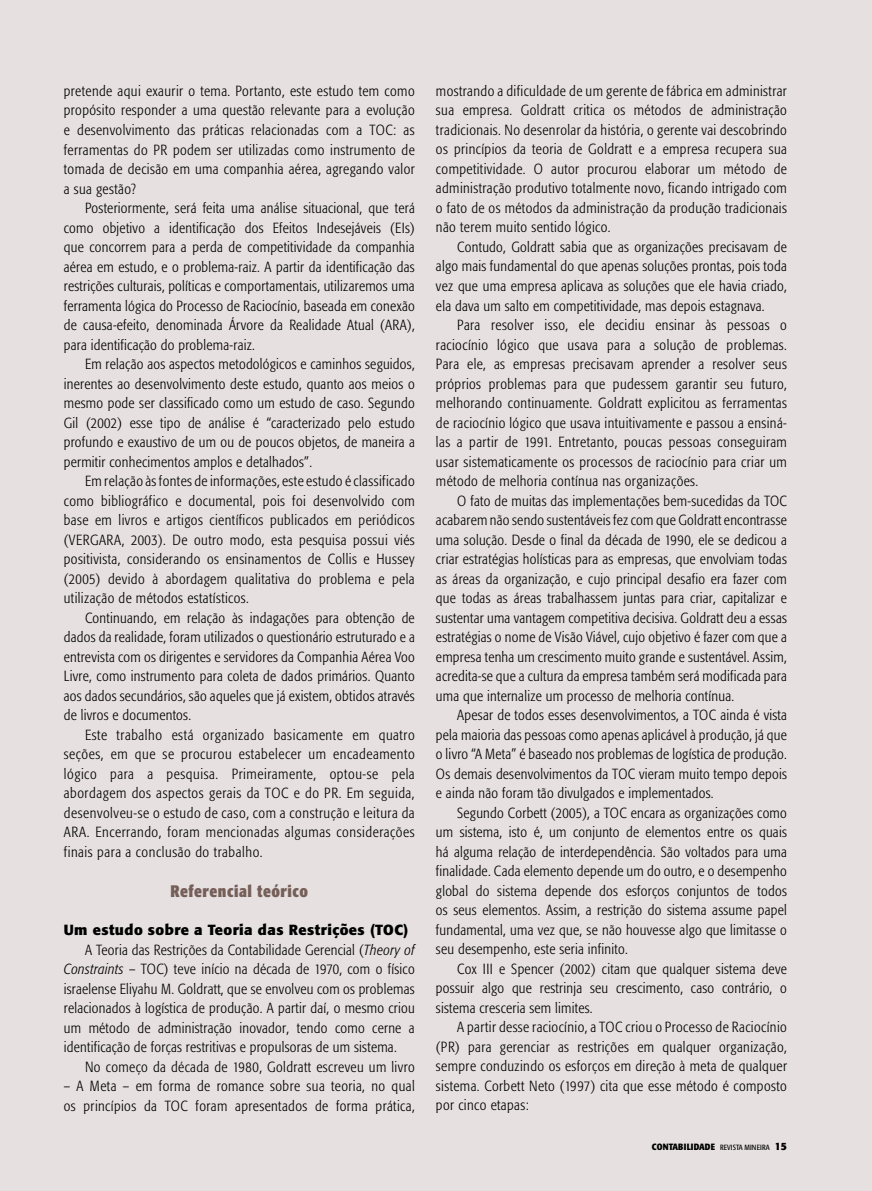
<style>
.page{position:relative;width:872px;height:1191px;background:#e6e0e1}
.page>*{position:absolute;margin:0;border:0;box-sizing:border-box;transform-origin:0 0}
.t1{font:700 condensed 16.5px "Formata";letter-spacing:.03em;color:#755f58}
.t2{font:300 condensed 14.55px/19.5px "Formata";letter-spacing:.02em;color:#000;text-align:justify}
.t3{font:700 14.55px "Formata";letter-spacing:.03em;color:#000}
.t4{font:condensed 7.5px "Formata";letter-spacing:.02em;color:#000}
.s1{font-style:italic}
.s2{font-weight:700;font-size:9px}
.s3{font-weight:700;font-stretch:normal;font-size:10.5px}
</style>
<div class="page">
<p class="t2" style="left:64px;top:81px;width:352px">pretende aqui exaurir o tema. Portanto, este estudo tem como propósito responder a uma questão relevante para a evolução e desenvolvimento das práticas relacionadas com a TOC: as ferramentas do PR podem ser utilizadas como instrumento de tomada de decisão em uma companhia aérea, agregando valor a sua gestão?</p>
<p class="t2" style="left:64px;top:198px;width:352px;text-indent:21px">Posteriormente, será feita uma análise situacional, que terá como objetivo a identificação dos Efeitos Indesejáveis (EIs) que concorrem para a perda de competitividade da companhia aérea em estudo, e o problema-raiz. A partir da identificação das restrições culturais, políticas e comportamentais, utilizaremos uma ferramenta lógica do Processo de Raciocínio, baseada em conexão de causa-efeito, denominada Árvore da Realidade Atual (ARA), para identificação do problema-raiz.</p>
<p class="t2" style="left:64px;top:354px;width:352px;text-indent:21px">Em relação aos aspectos metodológicos e caminhos seguidos, inerentes ao desenvolvimento deste estudo, quanto aos meios o mesmo pode ser classificado como um estudo de caso. Segundo Gil (2002) esse tipo de análise é “caracterizado pelo estudo profundo e exaustivo de um ou de poucos objetos, de maneira a permitir conhecimentos amplos e detalhados”.</p>
<p class="t2" style="left:64px;top:471px;width:352px;text-indent:21px">Em relação às fontes de informações, este estudo é classificado como bibliográfico e documental, pois foi desenvolvido com base em livros e artigos científicos publicados em periódicos (VERGARA, 2003). De outro modo, esta pesquisa possui viés positivista, considerando os ensinamentos de Collis e Hussey (2005) devido à abordagem qualitativa do problema e pela utilização de métodos estatísticos.</p>
<p class="t2" style="left:64px;top:608px;width:352px;text-indent:21px">Continuando, em relação às indagações para obtenção de dados da realidade, foram utilizados o questionário estruturado e a entrevista com os dirigentes e servidores da Companhia Aérea Voo Livre, como instrumento para coleta de dados primários. Quanto aos dados secundários, são aqueles que já existem, obtidos através de livros e documentos.</p>
<p class="t2" style="left:64px;top:725px;width:352px;text-indent:21px">Este trabalho está organizado basicamente em quatro seções, em que se procurou estabelecer um encadeamento lógico para a pesquisa. Primeiramente, optou-se pela abordagem dos aspectos gerais da TOC e do PR. Em seguida, desenvolveu-se o estudo de caso, com a construção e leitura da ARA. Encerrando, foram mencionadas algumas considerações finais para a conclusão do trabalho.</p>
<p class="t1" style="left:170px;top:881px;width:139px">Referencial teórico</p>
<p class="t3" style="left:64px;top:921px;width:346px">Um estudo sobre a Teoria das Restrições (TOC)</p>
<p class="t2" style="left:85px;top:940px;width:331px">A Teoria das Restrições da Contabilidade Gerencial (<span class="s1">Theory of</span></p>
<p class="t2" style="left:64px;top:959px;width:352px"><span class="s1">Constraints</span> – TOC) teve início na década de 1970, com o físico</p>
<p class="t2" style="left:64px;top:979px;width:352px">israelense Eliyahu M. Goldratt, que se envolveu com os problemas</p>
<p class="t2" style="left:64px;top:998px;width:352px">relacionados à logística de produção. A partir daí, o mesmo criou</p>
<p class="t2" style="left:64px;top:1018px;width:352px">um método de administração inovador, tendo como cerne a</p>
<p class="t2" style="left:64px;top:1037px;width:334px">identificação de forças restritivas e propulsoras de um sistema.</p>
<p class="t2" style="left:85px;top:1057px;width:331px">No começo da década de 1980, Goldratt escreveu um livro</p>
<p class="t2" style="left:64px;top:1076px;width:352px">– A Meta – em forma de romance sobre sua teoria, no qual os princípios da TOC foram apresentados de forma prática,</p>
<p class="t2" style="left:436px;top:81px;width:352px">mostrando a dificuldade de um gerente de fábrica em administrar sua empresa. Goldratt critica os métodos de administração tradicionais. No desenrolar da história, o gerente vai descobrindo os princípios da teoria de Goldratt e a empresa recupera sua competitividade. O autor procurou elaborar um método de administração produtivo totalmente novo, ficando intrigado com o fato de os métodos da administração da produção tradicionais não terem muito sentido lógico.</p>
<p class="t2" style="left:436px;top:237px;width:352px;text-indent:21px">Contudo, Goldratt sabia que as organizações precisavam de algo mais fundamental do que apenas soluções prontas, pois toda vez que uma empresa aplicava as soluções que ele havia criado, ela dava um salto em competitividade, mas depois estagnava.</p>
<p class="t2" style="left:436px;top:315px;width:352px;text-indent:21px">Para resolver isso, ele decidiu ensinar às pessoas o raciocínio lógico que usava para a solução de problemas.<br>Para ele, as empresas precisavam aprender a resolver seus próprios problemas para que pudessem garantir seu futuro, melhorando continuamente. Goldratt explicitou as ferramentas de raciocínio lógico que usava intuitivamente e passou a ensiná&shy;las a partir de 1991. Entretanto, poucas pessoas conseguiram usar sistematicamente os processos de raciocínio para criar um método de melhoria contínua nas organizações.</p>
<p class="t2" style="left:436px;top:491px;width:352px;text-indent:21px">O fato de muitas das implementações bem-sucedidas da TOC acabarem não sendo sustentáveis fez com que Goldratt encontrasse uma solução. Desde o final da década de 1990, ele se dedicou a criar estratégias holísticas para as empresas, que envolviam todas as áreas da organização, e cujo principal desafio era fazer com que todas as áreas trabalhassem juntas para criar, capitalizar e sustentar uma vantagem competitiva decisiva. Goldratt deu a essas estratégias o nome de Visão Viável, cujo objetivo é fazer com que a empresa tenha um crescimento muito grande e sustentável. Assim, acredita-se que a cultura da empresa também será modificada para uma que internalize um processo de melhoria contínua.</p>
<p class="t2" style="left:436px;top:705px;width:352px;text-indent:21px">Apesar de todos esses desenvolvimentos, a TOC ainda é vista pela maioria das pessoas como apenas aplicável à produção, já que o livro “A Meta” é baseado nos problemas de logística de produção.<br>Os demais desenvolvimentos da TOC vieram muito tempo depois e ainda não foram tão divulgados e implementados.</p>
<p class="t2" style="left:436px;top:803px;width:352px;text-indent:21px">Segundo Corbett (2005), a TOC encara as organizações como um sistema, isto é, um conjunto de elementos entre os quais há alguma relação de interdependência. São voltados para uma finalidade. Cada elemento depende um do outro, e o desempenho global do sistema depende dos esforços conjuntos de todos os seus elementos. Assim, a restrição do sistema assume papel fundamental, uma vez que, se não houvesse algo que limitasse o seu desempenho, este seria infinito.</p>
<p class="t2" style="left:436px;top:959px;width:352px;text-indent:21px">Cox III e Spencer (2002) citam que qualquer sistema deve possuir algo que restrinja seu crescimento, caso contrário, o sistema cresceria sem limites.</p>
<p class="t2" style="left:436px;top:1017px;width:352px;text-indent:21px">A partir desse raciocínio, a TOC criou o Processo de Raciocínio (PR) para gerenciar as restrições em qualquer organização, sempre conduzindo os esforços em direção à meta de qualquer sistema. Corbett Neto (1997) cita que esse método é composto por cinco etapas:</p>
<p class="t4" style="left:652px;top:1142px;width:136px"><span class="s2">CONTABILIDADE</span> REVISTA MINEIRA <span class="s3">15</span></p>
</div>
